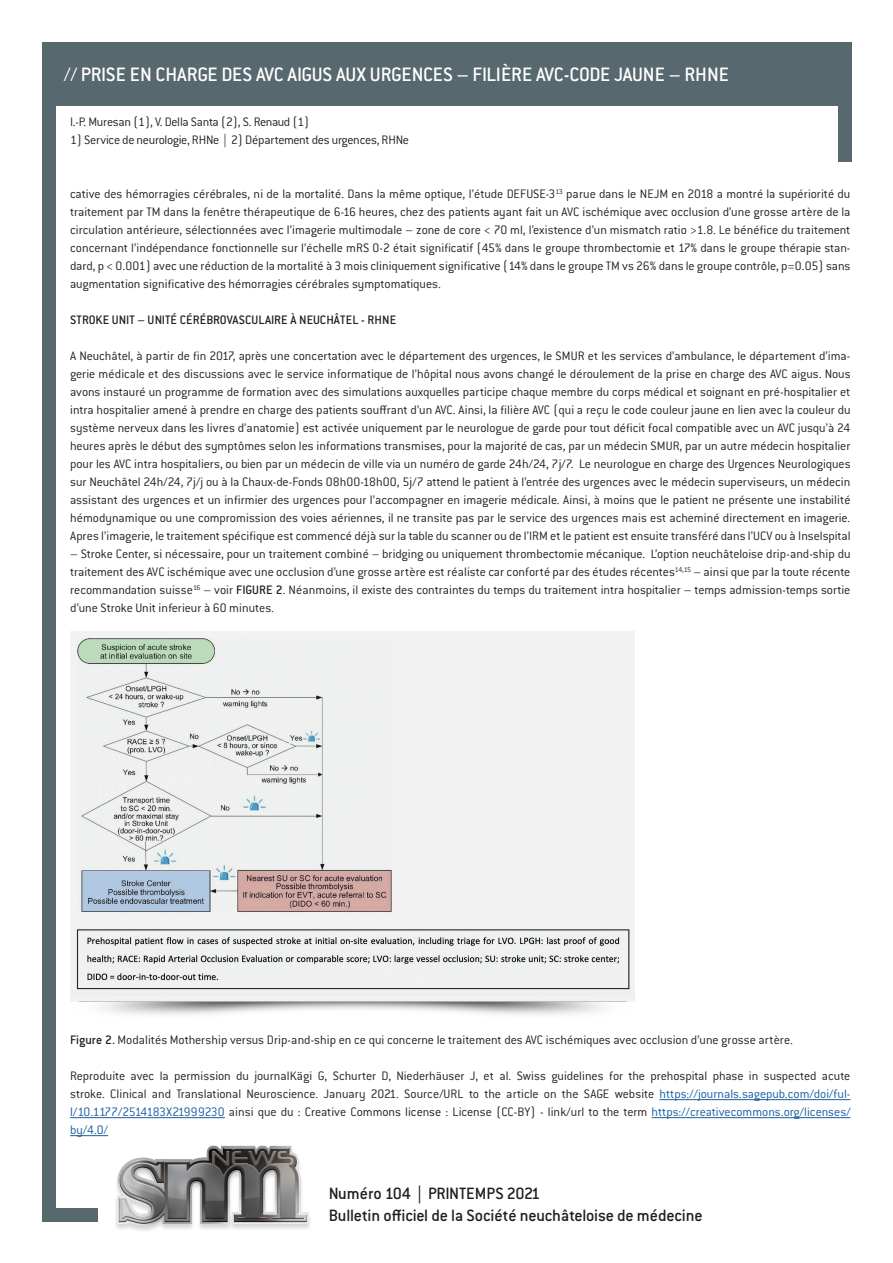
<style>
.page{position:relative;width:893px;height:1263px;background:#fff}
.page>*{position:absolute;margin:0;border:0;box-sizing:border-box;transform-origin:0 0}
.t1{font:500 21.3px "Conduit ITC Std";letter-spacing:-.01em;color:#fff}
.t2{font:500 18px/21.6px "Conduit ITC Std";letter-spacing:-.015em;color:#231f20}
.t3{font:300 13.5px/18px "Conduit ITC Std";letter-spacing:-.005em;color:#231f20;text-align:justify}
.t4{font:500 13.5px "Conduit ITC Std";letter-spacing:.01em;color:#231f20}
.t5{font:300 13.5px "Conduit ITC Std";letter-spacing:-.025em;color:#231f20}
.s1{font-weight:500}
.s2{color:#175d9e}
</style>
<div class="page">
<div style="left:43px;top:43px;width:807px;height:63px;background:#57686e"></div>
<div style="left:43px;top:43px;width:13px;height:1177px;background:#57686e"></div>
<div style="left:43px;top:1208px;width:55px;height:13px;background:#57686e"></div>
<img style="left:116px;top:1145px;width:194px;height:86px">
<div style="left:838px;top:43px;width:13px;height:119px;background:#57686e"></div>
<hr style="left:660px;top:1099px;width:190px;height:1px;background:#175d9e">
<hr style="left:70px;top:1117px;width:155px;height:1px;background:#175d9e">
<hr style="left:652px;top:1117px;width:198px;height:1px;background:#175d9e">
<hr style="left:70px;top:1135px;width:38px;height:1px;background:#175d9e">
<img style="left:70px;top:631px;width:565px;height:384px">
<h1 class="t1" style="left:64px;top:62px;width:667px">// PRISE EN CHARGE DES AVC AIGUS AUX URGENCES – FILIÈRE AVC-CODE JAUNE – RHNE</h1>
<p class="t5" style="left:70px;top:114px;width:241px">I.-P. Muresan (1), V. Della Santa (2), S. Renaud (1)</p>
<p class="t3" style="left:70px;top:130px;width:340px">1) Service de neurologie, RHNe | 2) Département des urgences, RHNe</p>
<p class="t3" style="left:70px;top:184px;width:782px">cative des hémorragies cérébrales, ni de la mortalité. Dans la même optique, l’étude DEFUSE-3<sup>13</sup> parue dans le NEJM en 2018 a montré la supériorité du traitement par TM dans la fenêtre thérapeutique de 6-16 heures, chez des patients ayant fait un AVC ischémique avec occlusion d’une grosse artère de la circulation antérieure, sélectionnées avec l’imagerie multimodale – zone de core &lt; 70 ml, l’existence d’un mismatch ratio &gt;1.8. Le bénéfice du traitement concernant l’indépendance fonctionnelle sur l’échelle mRS 0-2 était significatif (45% dans le groupe thrombectomie et 17% dans le groupe thérapie stan&shy;dard, p &lt; 0.001) avec une réduction de la mortalité à 3 mois cliniquement significative (14% dans le groupe TM vs 26% dans le groupe contrôle, p=0.05) sans augmentation significative des hémorragies cérébrales symptomatiques.</p>
<p class="t4" style="left:70px;top:312px;width:327px">STROKE UNIT – UNITÉ CÉRÉBROVASCULAIRE À NEUCHÂTEL - RHNE</p>
<p class="t3" style="left:70px;top:346px;width:782px">A Neuchâtel, à partir de fin 2017, après une concertation avec le département des urgences, le SMUR et les services d’ambulance, le département d’ima&shy;gerie médicale et des discussions avec le service informatique de l’hôpital nous avons changé le déroulement de la prise en charge des AVC aigus. Nous avons instauré un programme de formation avec des simulations auxquelles participe chaque membre du corps médical et soignant en pré-hospitalier et intra hospitalier amené à prendre en charge des patients souffrant d’un AVC. Ainsi, la filière AVC (qui a reçu le code couleur jaune en lien avec la couleur du système nerveux dans les livres d’anatomie) est activée uniquement par le neurologue de garde pour tout déficit focal compatible avec un AVC jusqu’à 24 heures après le début des symptômes selon les informations transmises, pour la majorité de cas, par un médecin SMUR, par un autre médecin hospitalier pour les AVC intra hospitaliers, ou bien par un médecin de ville via un numéro de garde 24h/24, 7j/7. Le neurologue en charge des Urgences Neurologiques sur Neuchâtel 24h/24, 7j/j ou à la Chaux-de-Fonds 08h00-18h00, 5j/7 attend le patient à l’entrée des urgences avec le médecin superviseurs, un médecin assistant des urgences et un infirmier des urgences pour l’accompagner en imagerie médicale. Ainsi, à moins que le patient ne présente une instabilité hémodynamique ou une compromission des voies aériennes, il ne transite pas par le service des urgences mais est acheminé directement en imagerie.<br>Apres l’imagerie, le traitement spécifique est commencé déjà sur la table du scanner ou de l’IRM et le patient est ensuite transféré dans l’UCV ou à Inselspital</p>
<p class="t3" style="left:70px;top:544px;width:782px">– Stroke Center, si nécessaire, pour un traitement combiné – bridging ou uniquement thrombectomie mécanique. L’option neuchâteloise drip-and-ship du traitement des AVC ischémique avec une occlusion d’une grosse artère est réaliste car conforté par des études récentes<sup>14,15</sup> – ainsi que par la toute récente recommandation suisse<sup>16</sup> – voir <span class="s1">FIGURE 2</span>. Néanmoins, il existe des contraintes du temps du traitement intra hospitalier – temps admission-temps sortie d’une Stroke Unit inferieur à 60 minutes.</p>
<p class="t3" style="left:70px;top:1030px;width:724px"><span class="s1">Figure 2.</span> Modalités Mothership versus Drip-and-ship en ce qui concerne le traitement des AVC ischémiques avec occlusion d’une grosse artère.</p>
<p class="t3" style="left:70px;top:1066px;width:782px">Reproduite avec la permission du journalKägi G, Schurter D, Niederhäuser J, et al. Swiss guidelines for the prehospital phase in suspected acute stroke. Clinical and Translational Neuroscience. January 2021. Source/URL to the article on the SAGE website <span class="s2">https://journals.sagepub.com/doi/ful&shy;l/10.1177/2514183X21999230</span> ainsi que du : Creative Commons license : License (CC-BY) - link/url to the term <span class="s2">https://creativecommons.org/licenses/ by/4.0/</span></p>
<h2 class="t2" style="left:329px;top:1182px;width:375px">Numéro 104 | PRINTEMPS 2021<br>Bulletin officiel de la Société neuchâteloise de médecine</h2>
</div>
